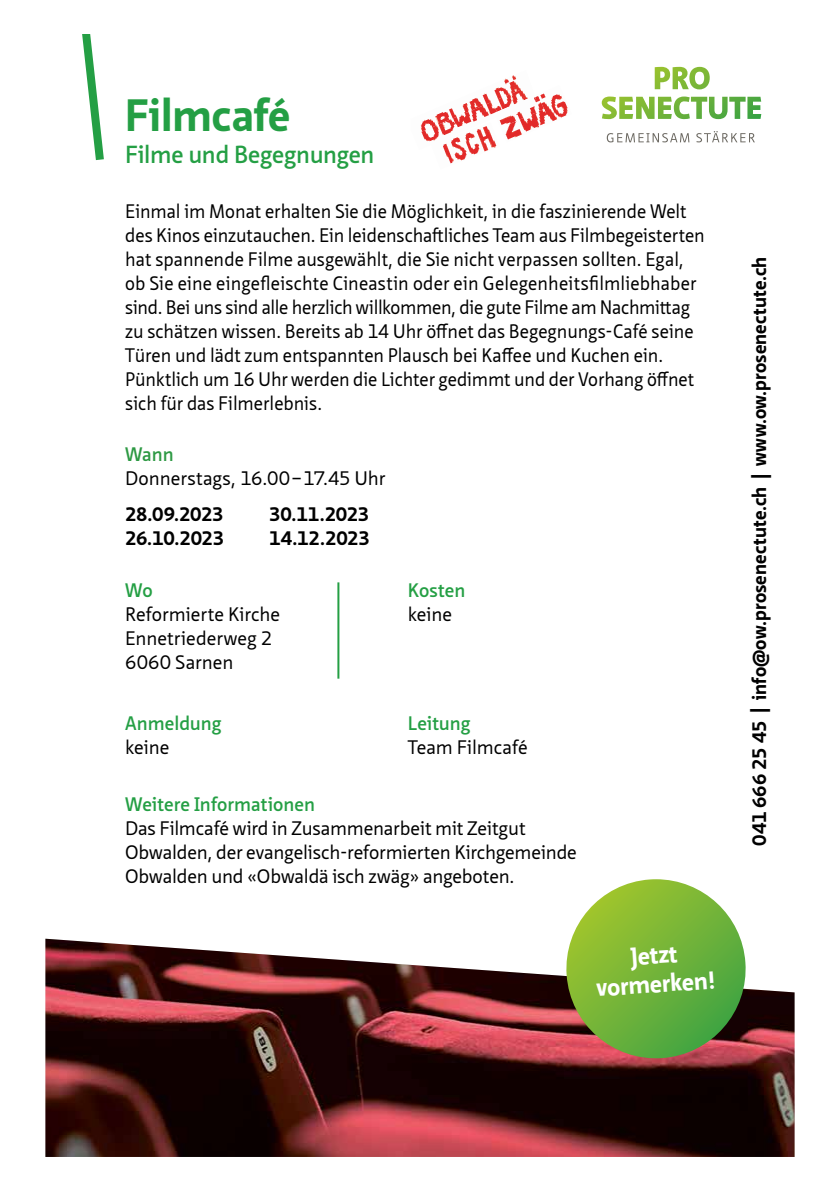
<style>
.page{position:relative;width:840px;height:1191px;background:#fff}
.page>*{position:absolute;margin:0;border:0;box-sizing:border-box;transform-origin:0 0}
.t1{font:700 44px "Neue Sans Pro";color:#249f44}
.t2{font:600 24px "Neue Sans Pro";letter-spacing:-.01em;color:#249f44}
.t3{font:700 24px/28.8px "Neue Sans Pro";color:#fff;text-align:center}
.t4{font:19px/24px "Neue Sans Pro";letter-spacing:-.005em;color:#000;scale:.96 1}
.t5{font:19px/24px "Neue Sans Pro";letter-spacing:-.005em;color:#000}
.t6{font:700 19px "Neue Sans Pro";color:#000}
.t7{font:600 19px "Neue Sans Pro";color:#249f44}
.t8{font:600 19px "Neue Sans Pro";color:#2d9943}
</style>
<div class="page">
<img style="left:45px;top:938px;width:749px;height:219px">
<svg style="left:82px;top:34px;width:22px;height:127px"></svg>
<svg style="left:563px;top:879px;width:185px;height:182px;background:#88ad51"></svg>
<svg style="left:606px;top:133px;width:83px;height:9px"></svg>
<svg style="left:696px;top:131px;width:58px;height:11px"></svg>
<svg style="left:601px;top:67px;width:159px;height:52px"></svg>
<hr style="left:337px;top:582px;width:2px;height:96px;background:#249f44">
<img style="left:435px;top:112px;width:11px;height:6px">
<img style="left:446px;top:93px;width:40px;height:25px">
<img style="left:486px;top:75px;width:32px;height:27px">
<img style="left:420px;top:118px;width:32px;height:24px">
<img style="left:452px;top:102px;width:42px;height:20px">
<img style="left:492px;top:85px;width:33px;height:27px">
<img style="left:495px;top:94px;width:42px;height:27px">
<img style="left:537px;top:93px;width:31px;height:29px">
<img style="left:500px;top:109px;width:50px;height:31px">
<img style="left:494px;top:96px;width:42px;height:21px">
<img style="left:431px;top:122px;width:66px;height:42px">
<h1 class="t1" style="left:125px;top:87px;width:166px">Filmcafé</h1>
<p class="t2" style="left:125px;top:139px;width:251px">Filme und Begegnungen</p>
<p class="t4" style="left:125px;top:199px;width:605px">Einmal im Monat erhalten Sie die Möglichkeit, in die faszinierende Welt des Kinos einzutauchen. Ein leidenschaftliches Team aus Filmbegeisterten hat spannende Filme ausgewählt, die Sie nicht verpassen sollten. Egal, ob Sie eine eingefleischte Cineastin oder ein Gelegenheitsfilmliebhaber sind. Bei uns sind alle herzlich willkommen, die gute Filme am Nachmittag zu schätzen wissen. Bereits ab 14 Uhr öffnet das Begegnungs-Café seine Türen und lädt zum entspannten Plausch bei Kaffee und Kuchen ein.<br>Pünktlich um 16 Uhr werden die Lichter gedimmt und der Vorhang öffnet sich für das Filmerlebnis.</p>
<p class="t8" style="left:125px;top:442px;width:50px">Wann</p>
<p class="t5" style="left:125px;top:466px;width:261px">Donnerstags, 16.00–17.45 Uhr</p>
<p class="t6" style="left:125px;top:502px;width:100px">28.09.2023</p>
<p class="t6" style="left:269px;top:502px;width:101px">30.11.2023</p>
<p class="t6" style="left:125px;top:526px;width:100px">26.10.2023</p>
<p class="t6" style="left:269px;top:526px;width:102px">14.12.2023</p>
<p class="t7" style="left:125px;top:578px;width:29px">Wo</p>
<p class="t5" style="left:125px;top:602px;width:156px">Reformierte Kirche<br>Ennetriederweg 2<br>6060 Sarnen</p>
<p class="t7" style="left:125px;top:711px;width:98px">Anmeldung</p>
<p class="t5" style="left:125px;top:735px;width:46px">keine</p>
<p class="t7" style="left:407px;top:578px;width:59px">Kosten</p>
<p class="t5" style="left:407px;top:602px;width:46px">keine</p>
<p class="t7" style="left:407px;top:711px;width:64px">Leitung</p>
<p class="t5" style="left:407px;top:735px;width:121px">Team Filmcafé</p>
<p class="t7" style="left:125px;top:792px;width:191px">Weitere Informationen</p>
<p class="t5" style="left:125px;top:816px;width:453px">Das Filmcafé wird in Zusammenarbeit mit Zeitgut<br>Obwalden, der evangelisch-reformierten Kirchgemeinde<br>Obwalden und «Obwaldä isch zwäg» angeboten.</p>
<p class="t3" style="left:593px;top:944px;width:121px;rotate:-4deg">Jetzt vormerken!</p>
<p class="t6" style="left:746px;top:846px;width:591px;rotate:-90deg">041 666 25 45 | info@ow.prosenectute.ch | www.ow.prosenectute.ch</p>
</div>
